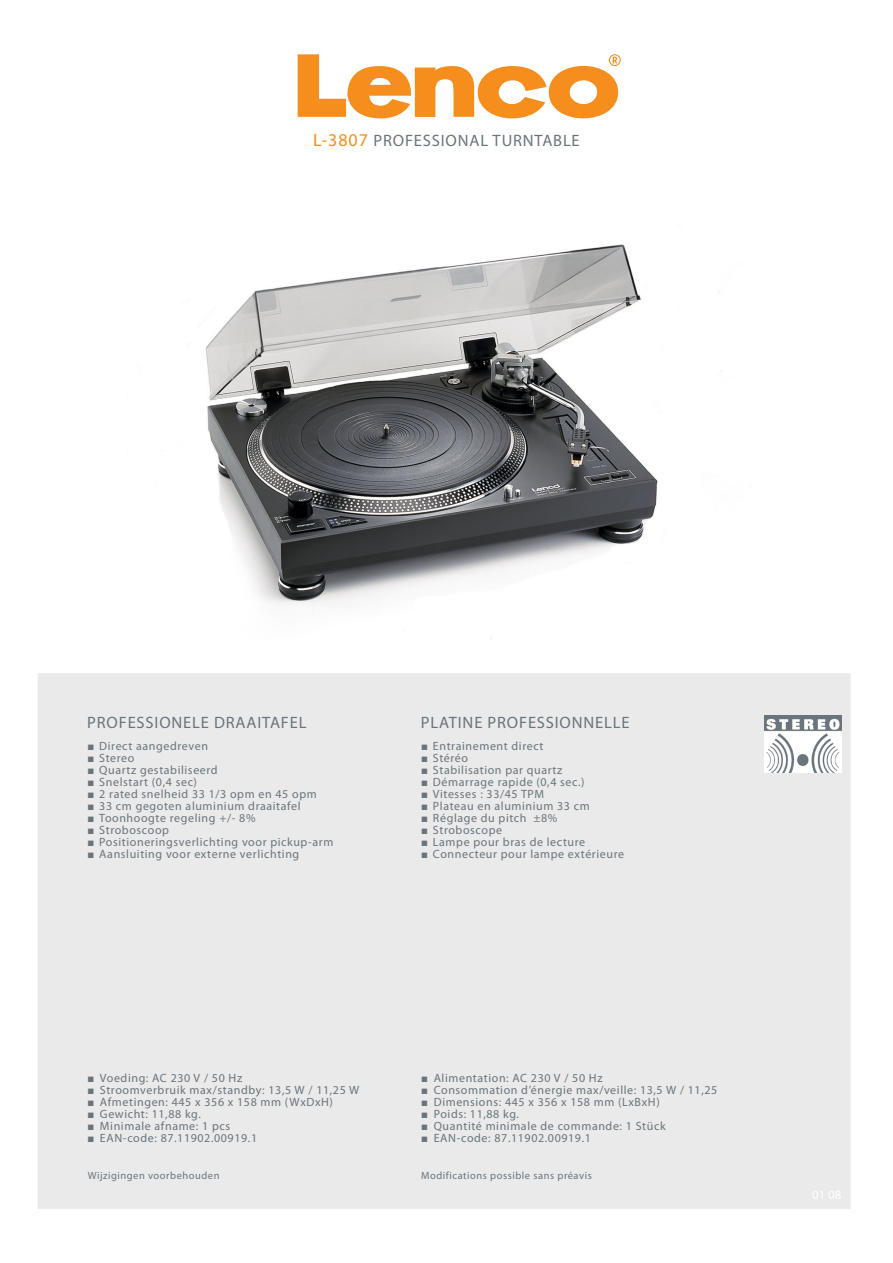
<style>
.page{position:relative;width:893px;height:1263px;background:#fff}
.page>*{position:absolute;margin:0;border:0;box-sizing:border-box;transform-origin:0 0}
.t1{font:16.5px "Myriad Pro";letter-spacing:.05em;color:#6a747b}
.t2{font:12px "Myriad Pro";letter-spacing:.05em;color:#6a747b}
.t3{font:10.5px "Myriad Pro";letter-spacing:.05em;color:#6a747b}
.s1{font-size:18px;color:#f68e1e}
.s2{font-family:"Sim Sun";font-size:7.5px}
</style>
<div class="page">
<div style="left:38px;top:673px;width:813px;height:536px;background:#eaeaea"></div>
<img style="left:206px;top:244px;width:516px;height:395px">
<svg style="left:298px;top:54px;width:323px;height:65px"></svg>
<img style="left:765px;top:715px;width:76px;height:58px">
<p class="t1" style="left:313px;top:131px;width:268px"><span class="s1">L-3807</span> PROFESSIONAL TURNTABLE</p>
<p class="t1" style="left:87px;top:712px;width:221px">PROFESSIONELE DRAAITAFEL</p>
<p class="t2" style="left:87px;top:739px;width:122px"><span class="s2">■</span> Direct aangedreven</p>
<p class="t2" style="left:87px;top:751px;width:49px"><span class="s2">■</span> Stereo</p>
<p class="t2" style="left:87px;top:763px;width:132px"><span class="s2">■</span> Quartz gestabiliseerd</p>
<p class="t2" style="left:87px;top:775px;width:111px"><span class="s2">■</span> Snelstart (0,4 sec)</p>
<p class="t2" style="left:87px;top:787px;width:231px"><span class="s2">■</span> 2 rated snelheid 33 1/3 opm en 45 opm</p>
<p class="t2" style="left:87px;top:799px;width:215px"><span class="s2">■</span> 33 cm gegoten aluminium draaitafel</p>
<p class="t2" style="left:87px;top:811px;width:170px"><span class="s2">■</span> Toonhoogte regeling +/- 8%</p>
<p class="t2" style="left:87px;top:823px;width:83px"><span class="s2">■</span> Stroboscoop</p>
<p class="t2" style="left:87px;top:835px;width:248px"><span class="s2">■</span> Positioneringsverlichting voor pickup-arm</p>
<p class="t2" style="left:87px;top:847px;width:214px"><span class="s2">■</span> Aansluiting voor externe verlichting</p>
<p class="t1" style="left:421px;top:712px;width:210px">PLATINE PROFESSIONNELLE</p>
<p class="t2" style="left:421px;top:738px;width:124px"><span class="s2">■</span> Entrainement direct</p>
<p class="t2" style="left:421px;top:750px;width:49px"><span class="s2">■</span> Stéréo</p>
<p class="t2" style="left:421px;top:762px;width:143px"><span class="s2">■</span> Stabilisation par quartz</p>
<p class="t2" style="left:421px;top:774px;width:165px"><span class="s2">■</span> Démarrage rapide (0,4 sec.)</p>
<p class="t2" style="left:421px;top:786px;width:125px"><span class="s2">■</span> Vitesses : 33/45 TPM</p>
<p class="t2" style="left:421px;top:798px;width:170px"><span class="s2">■</span> Plateau en aluminium 33 cm</p>
<p class="t2" style="left:421px;top:810px;width:138px"><span class="s2">■</span> Réglage du pitch ±8%</p>
<p class="t2" style="left:421px;top:822px;width:83px"><span class="s2">■</span> Stroboscope</p>
<p class="t2" style="left:421px;top:834px;width:166px"><span class="s2">■</span> Lampe pour bras de lecture</p>
<p class="t2" style="left:421px;top:846px;width:205px"><span class="s2">■</span> Connecteur pour lampe extérieure</p>
<p class="t2" style="left:87px;top:1071px;width:157px"><span class="s2">■</span> Voeding: AC 230 V / 50 Hz</p>
<p class="t2" style="left:87px;top:1083px;width:274px"><span class="s2">■</span> Stroomverbruik max/standby: 13,5 W / 11,25 W</p>
<p class="t2" style="left:87px;top:1095px;width:247px"><span class="s2">■</span> Afmetingen: 445 x 356 x 158 mm (WxDxH)</p>
<p class="t2" style="left:87px;top:1107px;width:115px"><span class="s2">■</span> Gewicht: 11,88 kg.</p>
<p class="t2" style="left:87px;top:1119px;width:145px"><span class="s2">■</span> Minimale afname: 1 pcs</p>
<p class="t2" style="left:87px;top:1131px;width:171px"><span class="s2">■</span> EAN-code: 87.11902.00919.1</p>
<p class="t2" style="left:421px;top:1071px;width:183px"><span class="s2">■</span> Alimentation: AC 230 V / 50 Hz</p>
<p class="t2" style="left:421px;top:1083px;width:298px"><span class="s2">■</span> Consommation d’énergie max/veille: 13,5 W / 11,25</p>
<p class="t2" style="left:421px;top:1095px;width:240px"><span class="s2">■</span> Dimensions: 445 x 356 x 158 mm (LxBxH)</p>
<p class="t2" style="left:421px;top:1107px;width:100px"><span class="s2">■</span> Poids: 11,88 kg.</p>
<p class="t2" style="left:421px;top:1119px;width:246px"><span class="s2">■</span> Quantité minimale de commande: 1 Stück</p>
<p class="t2" style="left:421px;top:1131px;width:171px"><span class="s2">■</span> EAN-code: 87.11902.00919.1</p>
<p class="t3" style="left:88px;top:1169px;width:133px">Wijzigingen voorbehouden</p>
<p class="t3" style="left:421px;top:1169px;width:172px">Modifications possible sans préavis</p>
</div>
